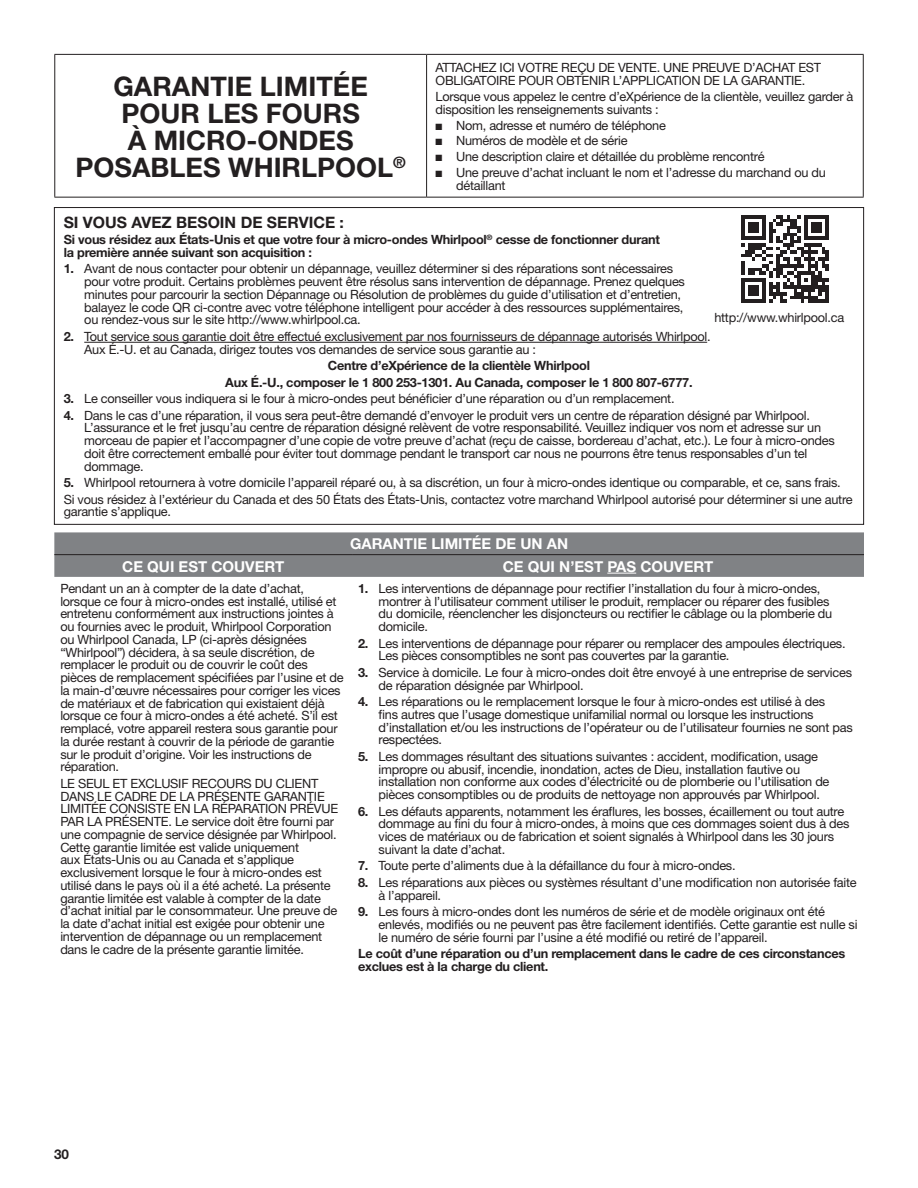
<style>
.page{position:relative;width:918px;height:1188px;background:#fff}
.page>*{position:absolute;margin:0;border:0;box-sizing:border-box;transform-origin:0 0}
.Warranty_Heading_1{font:700 27px/27px "Helvetica Neue";color:#231f20;text-align:center}
.Warranty_Heading_3{font:700 15.75px "Helvetica Neue";color:#231f20}
.Warranty_Heading_2{font:700 15px "Helvetica Neue";color:#fff}
.t1{font:700 13.5px "Helvetica Neue";color:#231f20}
.Warranty_Body{font:12.75px/12.8px "Helvetica Neue";letter-spacing:-.02em;color:#231f20}
.Warranty_Body_Bold{font:700 12.75px/12.8px "Helvetica Neue";letter-spacing:-.02em;color:#231f20}
.Warranty_Body_Bold_C{font:700 12.75px "Helvetica Neue";letter-spacing:-.02em;color:#231f20}
.s1{font-weight:700}
</style>
<div class="page">
<hr style="left:84px;top:342px;width:623px;height:1px;background:#231f20">
<hr style="left:54px;top:54px;width:373px;height:1px;background:#231f20">
<hr style="left:54px;top:55px;width:1px;height:142px;background:#231f20">
<hr style="left:427px;top:54px;width:437px;height:1px;background:#231f20">
<hr style="left:426px;top:55px;width:1px;height:142px;background:#231f20">
<hr style="left:863px;top:55px;width:1px;height:142px;background:#231f20">
<hr style="left:54px;top:197px;width:373px;height:1px;background:#231f20">
<hr style="left:427px;top:197px;width:437px;height:1px;background:#231f20">
<svg style="left:54px;top:532px;width:810px;height:45px;background:#7f8184"></svg>
<img style="left:742px;top:216px;width:87px;height:86px">
<h1 class="Warranty_Heading_1" style="left:76px;top:72px;width:332px">GARANTIE LIMITÉE<br>POUR LES FOURS<br>À MICRO-ONDES<br>POSABLES WHIRLPOOL<sup>®</sup></h1>
<p class="Warranty_Body" style="left:436px;top:61px;width:387px">ATTACHEZ ICI VOTRE REÇU DE VENTE. UNE PREUVE D’ACHAT EST<br>OBLIGATOIRE POUR OBTENIR L’APPLICATION DE LA GARANTIE.</p>
<p class="Warranty_Body" style="left:436px;top:90px;width:419px">Lorsque vous appelez le centre d’eXpérience de la clientèle, veuillez garder à disposition les renseignements suivants :</p>
<p class="Warranty_Body" style="left:436px;top:119px;width:232px">■ Nom, adresse et numéro de téléphone</p>
<p class="Warranty_Body" style="left:436px;top:134px;width:193px">■ Numéros de modèle et de série</p>
<p class="Warranty_Body" style="left:436px;top:150px;width:331px">■ Une description claire et détaillée du problème rencontré</p>
<p class="Warranty_Body" style="left:456px;top:166px;width:371px;text-indent:-21px">■ Une preuve d’achat incluant le nom et l’adresse du marchand ou du détaillant</p>
<p class="Warranty_Heading_3" style="left:64px;top:212px;width:282px">SI VOUS AVEZ BESOIN DE SERVICE :</p>
<p class="Warranty_Body_Bold" style="left:64px;top:233px;width:598px">Si vous résidez aux États-Unis et que votre four à micro-ondes Whirlpool<sup>®</sup> cesse de fonctionner durant la première année suivant son acquisition :</p>
<p class="Warranty_Body" style="left:84px;top:262px;width:602px;text-indent:-21px"><span class="s1">1.</span> Avant de nous contacter pour obtenir un dépannage, veuillez déterminer si des réparations sont nécessaires pour votre produit. Certains problèmes peuvent être résolus sans intervention de dépannage. Prenez quelques minutes pour parcourir la section Dépannage ou Résolution de problèmes du guide d’utilisation et d’entretien, balayez le code QR ci-contre avec votre téléphone intelligent pour accéder à des ressources supplémentaires, ou rendez-vous sur le site http://www.whirlpool.ca.</p>
<p class="Warranty_Body" style="left:84px;top:330px;width:628px;text-indent:-21px"><span class="s1">2.</span> Tout service sous garantie doit être effectué exclusivement par nos fournisseurs de dépannage autorisés Whirlpool.<br>Aux É.-U. et au Canada, dirigez toutes vos demandes de service sous garantie au :</p>
<p class="Warranty_Body_Bold_C" style="left:328px;top:358px;width:264px">Centre d’eXpérience de la clientèle Whirlpool</p>
<p class="Warranty_Body_Bold_C" style="left:225px;top:374px;width:469px">Aux É.-U., composer le 1 800 253-1301. Au Canada, composer le 1 800 807-6777.</p>
<p class="Warranty_Body" style="left:64px;top:392px;width:612px"><span class="s1">3.</span> Le conseiller vous indiquera si le four à micro-ondes peut bénéficier d’une réparation ou d’un remplacement.</p>
<p class="Warranty_Body" style="left:84px;top:409px;width:752px;text-indent:-21px"><span class="s1">4.</span> Dans le cas d’une réparation, il vous sera peut-être demandé d’envoyer le produit vers un centre de réparation désigné par Whirlpool.<br>L’assurance et le fret jusqu’au centre de réparation désigné relèvent de votre responsabilité. Veuillez indiquer vos nom et adresse sur un morceau de papier et l’accompagner d’une copie de votre preuve d’achat (reçu de caisse, bordereau d’achat, etc.). Le four à micro-ondes doit être correctement emballé pour éviter tout dommage pendant le transport car nous ne pourrons être tenus responsables d’un tel dommage.</p>
<p class="Warranty_Body" style="left:64px;top:476px;width:779px"><span class="s1">5.</span> Whirlpool retournera à votre domicile l’appareil réparé ou, à sa discrétion, un four à micro-ondes identique ou comparable, et ce, sans frais.</p>
<p class="Warranty_Body" style="left:64px;top:493px;width:790px">Si vous résidez à l’extérieur du Canada et des 50 États des États-Unis, contactez votre marchand Whirlpool autorisé pour déterminer si une autre garantie s’applique.</p>
<p class="Warranty_Body" style="left:714px;top:310px;width:131px">http://www.whirlpool.ca</p>
<p class="Warranty_Heading_2" style="left:350px;top:535px;width:220px">GARANTIE LIMITÉE DE UN AN</p>
<p class="Warranty_Heading_2" style="left:122px;top:557px;width:163px">CE QUI EST COUVERT</p>
<p class="Warranty_Heading_2" style="left:503px;top:557px;width:212px">CE QUI N’EST PAS COUVERT</p>
<p class="Warranty_Body" style="left:60px;top:582px;width:285px">Pendant un an à compter de la date d’achat, lorsque ce four à micro-ondes est installé, utilisé et entretenu conformément aux instructions jointes à ou fournies avec le produit, Whirlpool Corporation ou Whirlpool Canada, LP (ci-après désignées “Whirlpool”) décidera, à sa seule discrétion, de remplacer le produit ou de couvrir le coût des pièces de remplacement spécifiées par l’usine et de la main-d’œuvre nécessaires pour corriger les vices de matériaux et de fabrication qui existaient déjà lorsque ce four à micro-ondes a été acheté. S’il est remplacé, votre appareil restera sous garantie pour la durée restant à couvrir de la période de garantie sur le produit d’origine. Voir les instructions de réparation.</p>
<p class="Warranty_Body" style="left:60px;top:777px;width:279px">LE SEUL ET EXCLUSIF RECOURS DU CLIENT DANS LE CADRE DE LA PRÉSENTE GARANTIE LIMITÉE CONSISTE EN LA RÉPARATION PRÉVUE PAR LA PRÉSENTE. Le service doit être fourni par une compagnie de service désignée par Whirlpool.<br>Cette garantie limitée est valide uniquement<br>aux États-Unis ou au Canada et s’applique exclusivement lorsque le four à micro-ondes est utilisé dans le pays où il a été acheté. La présente garantie limitée est valable à compter de la date d’achat initial par le consommateur. Une preuve de la date d’achat initial est exigée pour obtenir une intervention de dépannage ou un remplacement dans le cadre de la présente garantie limitée.</p>
<p class="Warranty_Body" style="left:379px;top:582px;width:455px;text-indent:-21px"><span class="s1">1.</span> Les interventions de dépannage pour rectifier l’installation du four à micro-ondes, montrer à l’utilisateur comment utiliser le produit, remplacer ou réparer des fusibles du domicile, réenclencher les disjoncteurs ou rectifier le câblage ou la plomberie du domicile.</p>
<p class="Warranty_Body" style="left:379px;top:637px;width:469px;text-indent:-21px"><span class="s1">2.</span> Les interventions de dépannage pour réparer ou remplacer des ampoules électriques.<br>Les pièces consomptibles ne sont pas couvertes par la garantie.</p>
<p class="Warranty_Body" style="left:379px;top:666px;width:475px;text-indent:-21px"><span class="s1">3.</span> Service à domicile. Le four à micro-ondes doit être envoyé à une entreprise de services de réparation désignée par Whirlpool.</p>
<p class="Warranty_Body" style="left:379px;top:695px;width:476px;text-indent:-21px"><span class="s1">4.</span> Les réparations ou le remplacement lorsque le four à micro-ondes est utilisé à des<br>fins autres que l’usage domestique unifamilial normal ou lorsque les instructions d’installation et/ou les instructions de l’opérateur ou de l’utilisateur fournies ne sont pas respectées.</p>
<p class="Warranty_Body" style="left:379px;top:750px;width:452px;text-indent:-21px"><span class="s1">5.</span> Les dommages résultant des situations suivantes : accident, modification, usage impropre ou abusif, incendie, inondation, actes de Dieu, installation fautive ou installation non conforme aux codes d’électricité ou de plomberie ou l’utilisation de pièces consomptibles ou de produits de nettoyage non approuvés par Whirlpool.</p>
<p class="Warranty_Body" style="left:379px;top:805px;width:472px;text-indent:-21px"><span class="s1">6.</span> Les défauts apparents, notamment les éraflures, les bosses, écaillement ou tout autre dommage au fini du four à micro-ondes, à moins que ces dommages soient dus à des vices de matériaux ou de fabrication et soient signalés à Whirlpool dans les 30 jours suivant la date d’achat.</p>
<p class="Warranty_Body" style="left:358px;top:859px;width:379px"><span class="s1">7.</span> Toute perte d’aliments due à la défaillance du four à micro-ondes.</p>
<p class="Warranty_Body" style="left:379px;top:876px;width:480px;text-indent:-21px"><span class="s1">8.</span> Les réparations aux pièces ou systèmes résultant d’une modification non autorisée faite à l’appareil.</p>
<p class="Warranty_Body" style="left:379px;top:905px;width:480px;text-indent:-21px"><span class="s1">9.</span> Les fours à micro-ondes dont les numéros de série et de modèle originaux ont été enlevés, modifiés ou ne peuvent pas être facilement identifiés. Cette garantie est nulle si le numéro de série fourni par l’usine a été modifié ou retiré de l’appareil.</p>
<p class="Warranty_Body_Bold" style="left:358px;top:947px;width:489px">Le coût d’une réparation ou d’un remplacement dans le cadre de ces circonstances exclues est à la charge du client.</p>
<p class="t1" style="left:54px;top:1146px;width:17px">30</p>
</div>
